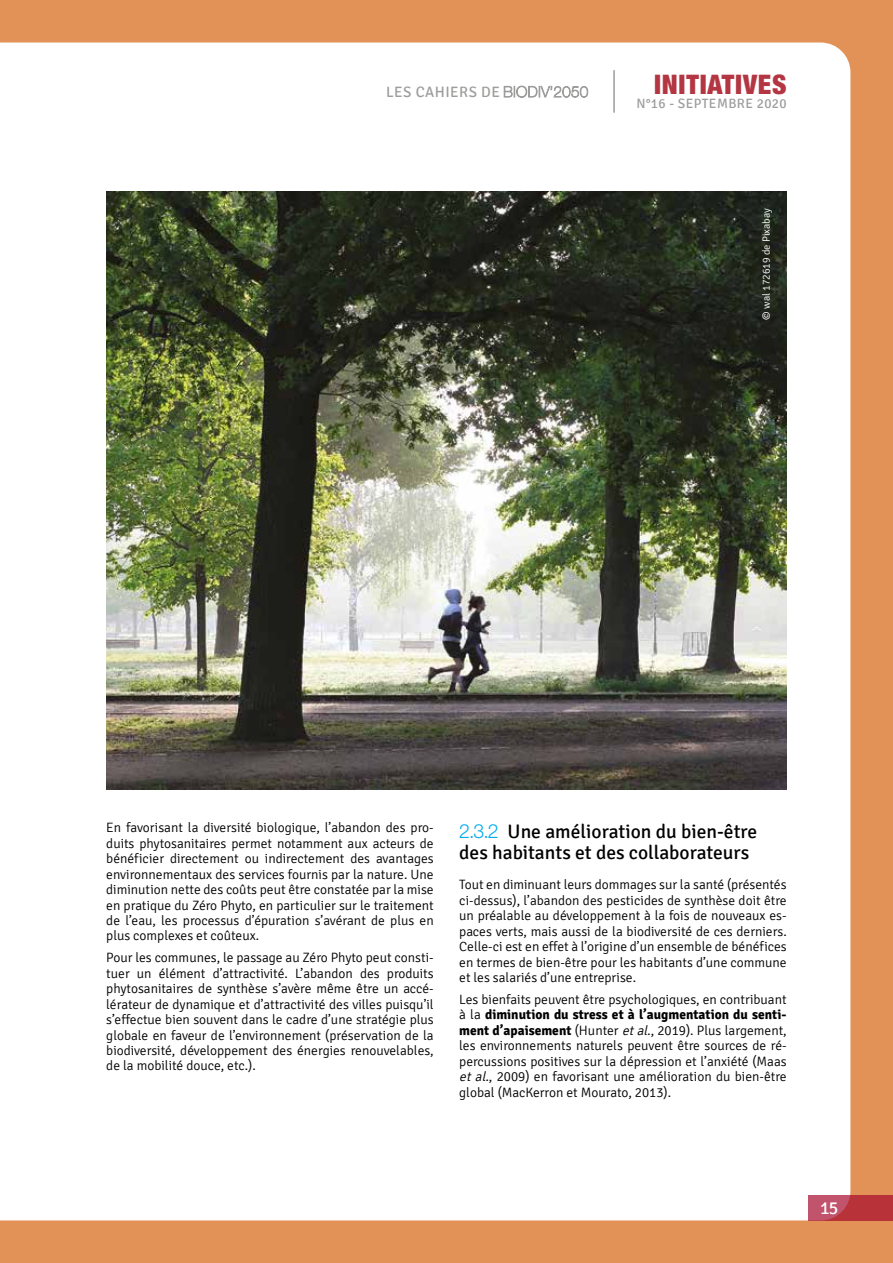
<style>
.page{position:relative;width:893px;height:1263px;background:#e29256}
.page>*{position:absolute;margin:0;border:0;box-sizing:border-box;transform-origin:0 0}
.t1{font:900 condensed 27px "Helvetica Neue LT Std";letter-spacing:.03em;color:#b33642}
.t2{font:19.5px/21px "Signika";color:#000}
.t3{font:18px "Signika";color:#fff}
.t4{font:15px "Signika";letter-spacing:.03em;color:#9d9d9c}
.t5{font:300 13.5px/15.5px "Signika";color:#000;text-align:justify}
.t6{font:13.5px "Signika";letter-spacing:.03em;color:#9d9d9c}
.t7{font:300 10.5px "Signika";color:#fff}
.s1{font-family:"Helvetica Neue LT Std";font-weight:300;color:#00ace9}
.s2{font-weight:700}
.s3{font-style:italic}
</style>
<div class="page">
<div style="left:0;top:43px;width:850px;height:1177px;background:#fff"></div>
<img style="left:106px;top:191px;width:681px;height:598px">
<svg style="left:808px;top:1195px;width:85px;height:25px;background:#bb404e"></svg>
<svg style="left:504px;top:86px;width:84px;height:12px"></svg>
<hr style="left:613px;top:70px;width:2px;height:43px;background:#9d9d9c">
<p class="t4" style="left:386px;top:84px;width:115px">LES CAHIERS DE</p>
<h1 class="t1" style="left:654px;top:68px;width:134px">INITIATIVES</h1>
<p class="t6" style="left:636px;top:96px;width:152px">N°16 - Septembre 2020</p>
<p class="t7" style="left:760px;top:320px;width:113px;rotate:-90deg">© wal 172619 de Pixabay</p>
<p class="t5" style="left:106px;top:820px;width:329px">En favorisant la diversité biologique, l’abandon des pro&shy;duits phytosanitaires permet notamment aux acteurs de bénéficier directement ou indirectement des avantages environnementaux des services fournis par la nature. Une diminution nette des coûts peut être constatée par la mise en pratique du Zéro Phyto, en particulier sur le traitement de l’eau, les processus d’épuration s’avérant de plus en plus complexes et coûteux.</p>
<p class="t5" style="left:106px;top:950px;width:329px">Pour les communes, le passage au Zéro Phyto peut consti&shy;tuer un élément d’attractivité. L’abandon des produits phytosanitaires de synthèse s’avère même être un accé&shy;lérateur de dynamique et d’attractivité des villes puisqu’il s’effectue bien souvent dans le cadre d’une stratégie plus globale en faveur de l’environnement (préservation de la biodiversité, développement des énergies renouvelables, de la mobilité douce, etc.).</p>
<h2 class="t2" style="left:459px;top:821px;width:299px"><span class="s1">2.3.2</span> Une amélioration du bien-être des habitants et des collaborateurs</h2>
<p class="t5" style="left:459px;top:877px;width:329px">Tout en diminuant leurs dommages sur la santé (présentés ci-dessus), l’abandon des pesticides de synthèse doit être un préalable au développement à la fois de nouveaux es&shy;paces verts, mais aussi de la biodiversité de ces derniers.<br>Celle-ci est en effet à l’origine d’un ensemble de bénéfices en termes de bien-être pour les habitants d’une commune et les salariés d’une entreprise.</p>
<p class="t5" style="left:459px;top:992px;width:329px">Les bienfaits peuvent être psychologiques, en contribuant à la <span class="s2">diminution du stress et à l’augmentation du senti&shy;ment d’apaisement</span> (Hunter <span class="s3">etal.</span>, 2019). Plus largement, les environnements naturels peuvent être sources de ré&shy;percussions positives sur la dépression et l’anxiété (Maas <span class="s3">et al.</span>, 2009) en favorisant une amélioration du bien-être global (MacKerron et Mourato, 2013).</p>
<h3 class="t3" style="left:820px;top:1198px;width:20px">15</h3>
</div>
